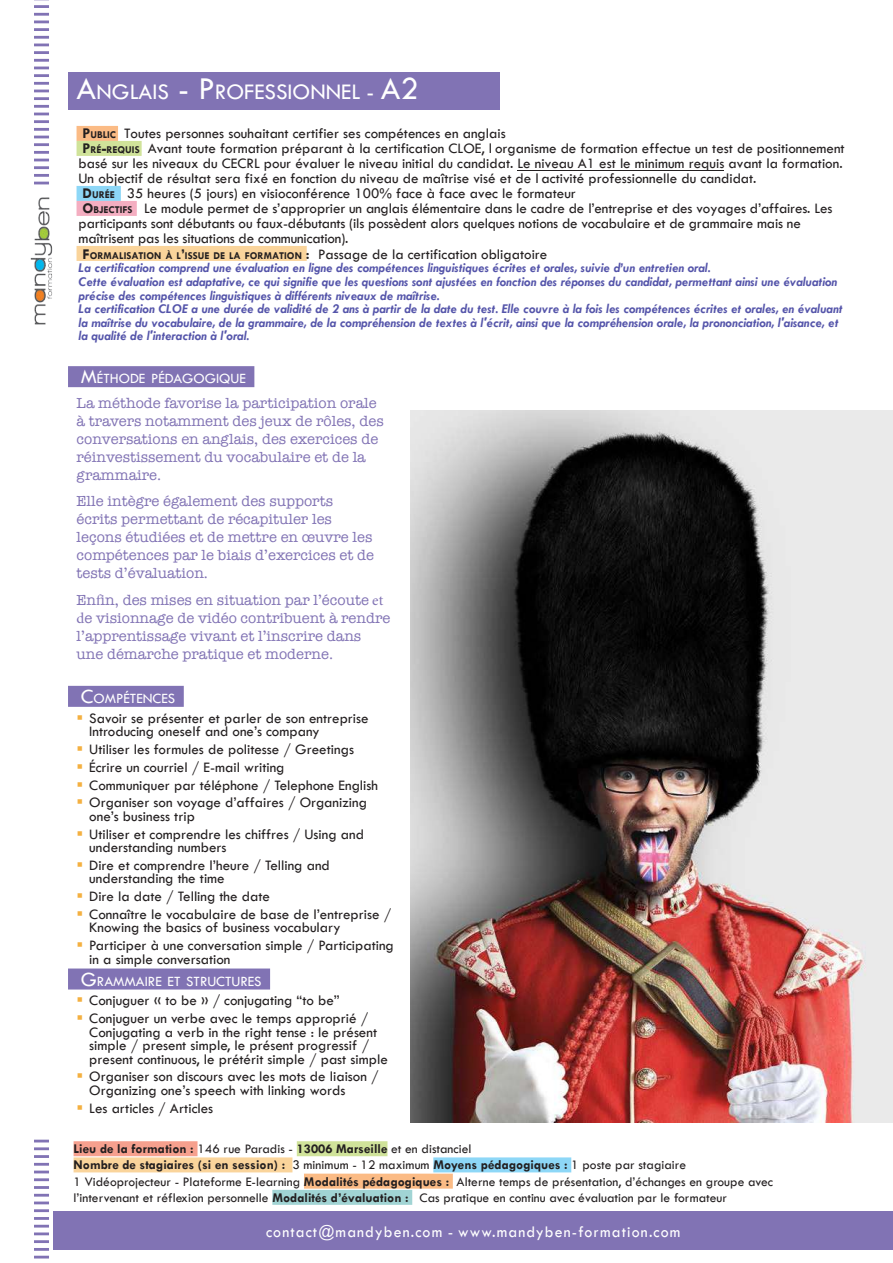
<style>
.page{position:relative;width:893px;height:1263px;background:#fff}
.page>*{position:absolute;margin:0;border:0;box-sizing:border-box;transform-origin:0 0}
.t1{font:23.1px "Tw Cen";color:#fff}
.t2{font:16.5px "Tw Cen";letter-spacing:.07em;color:#fff;scale:.96 1}
.t3{font:15px/17.7px "Tw Cen";color:#231f20}
.t4{font:15px/18px "American Typewriter";color:#8173b4}
.t5{font:14.7px "Tw Cen";color:#fff}
.t6{font:italic 700 13.5px/13.5px "Tw Cen";color:#55a}
.t7{font:13.5px/16.2px "Tw Cen";color:#231f20}
.s1{font-size:33px}
.s2{font-style:inherit}
.s3{font-weight:700}
.s4{font-weight:700;font-size:10.5px}
.s5{font-size:21px}
.s6{font-family:"Minion Pro"}
</style>
<div class="page">
<img style="left:410px;top:410px;width:483px;height:712px">
<div style="left:68px;top:72px;width:432px;height:38px;background:#8173b4"></div>
<div style="left:68px;top:366px;width:186px;height:21px;background:#8173b4"></div>
<div style="left:68px;top:686px;width:116px;height:21px;background:#8173b4"></div>
<div style="left:68px;top:968px;width:202px;height:21px;background:#8173b4"></div>
<div style="left:77px;top:126px;width:41px;height:15px;background:#fbbb85"></div>
<div style="left:77px;top:141px;width:65px;height:15px;background:#d0e39a"></div>
<div style="left:77px;top:186px;width:44px;height:15px;background:#8dd7f7"></div>
<div style="left:77px;top:201px;width:60px;height:15px;background:#f4aec1"></div>
<div style="left:77px;top:246px;width:230px;height:15px;background:#fad49b"></div>
<hr style="left:517px;top:170px;width:207px;height:1px;background:#231f20">
<img style="left:30px;top:197px;width:23px;height:128px">
<div style="left:74px;top:1141px;width:124px;height:15px;background:#f6a08e"></div>
<div style="left:297px;top:1141px;width:90px;height:15px;background:#d0e39a"></div>
<div style="left:74px;top:1157px;width:218px;height:15px;background:#fad49b"></div>
<div style="left:433px;top:1157px;width:138px;height:15px;background:#8dd7f7"></div>
<div style="left:304px;top:1173px;width:149px;height:15px;background:#fbbb85"></div>
<div style="left:272px;top:1190px;width:140px;height:15px;background:#a1d4d4"></div>
<div style="left:54px;top:1211px;width:839px;height:39px;background:#8173b4"></div>
<svg style="left:34px;top:1140px;width:15px;height:2px"></svg>
<hr style="left:34px;top:1147px;width:15px;height:3px;background:#8173b4">
<hr style="left:34px;top:1155px;width:15px;height:3px;background:#8173b4">
<hr style="left:34px;top:1163px;width:15px;height:3px;background:#8173b4">
<hr style="left:34px;top:1170px;width:15px;height:3px;background:#8173b4">
<hr style="left:34px;top:1178px;width:15px;height:3px;background:#8173b4">
<hr style="left:34px;top:1186px;width:15px;height:3px;background:#8173b4">
<svg style="left:34px;top:1194px;width:15px;height:2px"></svg>
<hr style="left:34px;top:1201px;width:15px;height:3px;background:#8173b4">
<hr style="left:34px;top:1209px;width:15px;height:3px;background:#8173b4">
<hr style="left:34px;top:1217px;width:15px;height:3px;background:#8173b4">
<svg style="left:34px;top:1225px;width:15px;height:2px"></svg>
<hr style="left:34px;top:1232px;width:15px;height:3px;background:#8173b4">
<hr style="left:34px;top:1240px;width:15px;height:3px;background:#8173b4">
<hr style="left:34px;top:1248px;width:15px;height:3px;background:#8173b4">
<svg style="left:34px;top:1256px;width:15px;height:3px"></svg>
<svg style="left:34px;top:0;width:15px;height:1px"></svg>
<hr style="left:34px;top:5px;width:15px;height:3px;background:#8173b4">
<hr style="left:34px;top:13px;width:15px;height:3px;background:#8173b4">
<svg style="left:34px;top:21px;width:15px;height:2px"></svg>
<hr style="left:34px;top:28px;width:15px;height:3px;background:#8173b4">
<hr style="left:34px;top:36px;width:15px;height:3px;background:#8173b4">
<svg style="left:34px;top:44px;width:15px;height:2px"></svg>
<hr style="left:34px;top:51px;width:15px;height:3px;background:#8173b4">
<hr style="left:34px;top:59px;width:15px;height:3px;background:#8173b4">
<svg style="left:34px;top:67px;width:15px;height:2px"></svg>
<hr style="left:34px;top:74px;width:15px;height:3px;background:#8173b4">
<hr style="left:34px;top:82px;width:15px;height:3px;background:#8173b4">
<svg style="left:34px;top:90px;width:15px;height:2px"></svg>
<hr style="left:34px;top:97px;width:15px;height:3px;background:#8173b4">
<hr style="left:34px;top:105px;width:15px;height:3px;background:#8173b4">
<svg style="left:34px;top:113px;width:15px;height:2px"></svg>
<hr style="left:34px;top:120px;width:15px;height:3px;background:#8173b4">
<hr style="left:34px;top:128px;width:15px;height:3px;background:#8173b4">
<svg style="left:34px;top:136px;width:15px;height:2px"></svg>
<hr style="left:34px;top:143px;width:15px;height:3px;background:#8173b4">
<hr style="left:34px;top:151px;width:15px;height:3px;background:#8173b4">
<svg style="left:34px;top:159px;width:15px;height:2px"></svg>
<hr style="left:34px;top:166px;width:15px;height:3px;background:#8173b4">
<hr style="left:34px;top:174px;width:15px;height:3px;background:#8173b4">
<svg style="left:34px;top:182px;width:15px;height:2px"></svg>
<h1 class="t1" style="left:77px;top:78px;width:344px"><span class="s1">A</span><span class="s2">NGLAIS</span> <span class="s1">-</span> <span class="s1">P</span>ROFESSIONNEL - <span class="s1">A2</span></h1>
<p class="t3" style="left:79px;top:126px;width:768px;line-height:15px"><span class="s3">P</span><span class="s4">UBLIC</span> Toutes personnes souhaitant certifier ses compétences en anglais<br><span class="s3">P</span><span class="s4">RÉ</span><span class="s3">-</span><span class="s4">REQUIS</span> Avant toute formation préparant à la certification CLOE, l'organisme de formation effectue un test de positionnement basé sur les niveaux du CECRL pour évaluer le niveau initial du candidat. Le niveau A1 est le minimum requis avant la formation.<br>Un objectif de résultat sera fixé en fonction du niveau de maîtrise visé et de l'activité professionnelle du candidat.<br><span class="s3">D</span><span class="s4">URÉE</span> 35 heures (5 jours) en visioconférence 100% face à face avec le formateur<br><span class="s3">O</span><span class="s4">BJECTIFS</span> Le module permet de s’approprier un anglais élémentaire dans le cadre de l’entreprise et des voyages d’affaires. Les participants sont débutants ou faux-débutants (ils possèdent alors quelques notions de vocabulaire et de grammaire mais ne maîtrisent pas les situations de communication).<br><span class="s3">F</span><span class="s4">ORMALISATION À L</span><span class="s3">’</span><span class="s4">ISSUE DE LA FORMATION</span> <span class="s3">:</span> Passage de la certification obligatoire</p>
<p class="t6" style="left:79px;top:261px;width:765px">La certification comprend une évaluation en ligne des compétences linguistiques écrites et orales, suivie d’un entretien oral.<br>Cette évaluation est adaptative, ce qui signifie que les questions sont ajustées en fonction des réponses du candidat, permettant ainsi une évaluation précise des compétences linguistiques à différents niveaux de maîtrise.<br>La certification CLOE a une durée de validité de 2 ans à partir de la date du test. Elle couvre à la fois les compétences écrites et orales, en évaluant la maîtrise du vocabulaire, de la grammaire, de la compréhension de textes à l'écrit, ainsi que la compréhension orale, la prononciation, l'aisance, et la qualité de l'interaction à l'oral.</p>
<p class="t5" style="left:81px;top:370px;width:167px"><span class="s5">M</span>ÉTHODE PÉDAGOGIQUE</p>
<p class="t4" style="left:77px;top:393px;width:309px">La méthode favorise la participation orale à travers notamment des jeux de rôles, des conversations en anglais, des exercices de réinvestissement du vocabulaire et de la grammaire.</p>
<p class="t4" style="left:77px;top:492px;width:299px">Elle intègre également des supports écrits permettant de récapituler les leçons étudiées et de mettre en œuvre les compétences par le biais d’exercices et de tests d’évaluation.</p>
<p class="t4" style="left:77px;top:590px;width:315px">En<span class="s6">f</span>in, des mises en situation par l’écoute <span class="s6">et d</span>e visionnage de vidéo contribuent à rendre l’apprentissage vivant et l’inscrire dans une démarche pratique et moderne.</p>
<p class="t5" style="left:81px;top:689px;width:96px"><span class="s5">C</span>OMPÉTENCES</p>
<p class="t3" style="left:89px;top:711px;width:281px;line-height:13.5px">Savoir se présenter et parler de son entreprise<br>Introducing oneself and one’s company</p>
<p class="t3" style="left:89px;top:740px;width:290px">Utiliser les formules de politesse / Greetings Écrire un courriel / E-mail writing<br>Communiquer par téléphone / Telephone English Organiser son voyage d’affaires / Organizing</p>
<p class="t3" style="left:89px;top:807px;width:276px">one’s business trip<br>Utiliser et comprendre les chiffres / Using and</p>
<p class="t3" style="left:89px;top:838px;width:242px">understanding numbers<br>Dire et comprendre l’heure / Telling and</p>
<p class="t3" style="left:89px;top:870px;width:303px">understanding the time<br>Dire la date / Telling the date<br>Connaître le vocabulaire de base de l’entreprise /</p>
<p class="t3" style="left:89px;top:919px;width:306px">Knowing the basics of business vocabulary<br>Participer à une conversation simple / Participating</p>
<p class="t3" style="left:89px;top:950px;width:143px">in a simple conversation</p>
<p class="t5" style="left:81px;top:972px;width:182px"><span class="s5">G</span>RAMMAIRE ET STRUCTURES</p>
<p class="t3" style="left:89px;top:992px;width:281px">Conjuguer « to be » / conjugating “to be”<br>Conjuguer un verbe avec le temps approprié /</p>
<p class="t3" style="left:89px;top:1025px;width:300px;line-height:13.5px">Conjugating a verb in the right tense : le présent simple / present simple, le présent progressif / present continuous, le prétérit simple / past simple</p>
<p class="t3" style="left:89px;top:1070px;width:291px;line-height:13.5px">Organiser son discours avec les mots de liaison /<br>Organizing one’s speech with linking words</p>
<p class="t3" style="left:89px;top:1099px;width:125px">Les articles / Articles</p>
<p class="t7" style="left:74px;top:1141px;width:701px"><span class="s3">Lieu de la formation :</span> 146 rue Paradis - <span class="s3">13006 Marseille</span> et en distanciel<br><span class="s3">Nombre de stagiaires (si en session) :</span> 3 minimum - 12 maximum <span class="s3">Moyens pédagogiques :</span> 1 poste par stagiaire<br>1 Vidéoprojecteur - Plateforme E-learning <span class="s3">Modalités pédagogiques :</span> Alterne temps de présentation, d’échanges en groupe avec l’intervenant et réflexion personnelle <span class="s3">Modalités d’évaluation :</span> Cas pratique en continu avec évaluation par le formateur</p>
<p class="t2" style="left:266px;top:1221px;width:433px">contact@mandyben.com - www.mandyben-formation.com</p>
</div>
